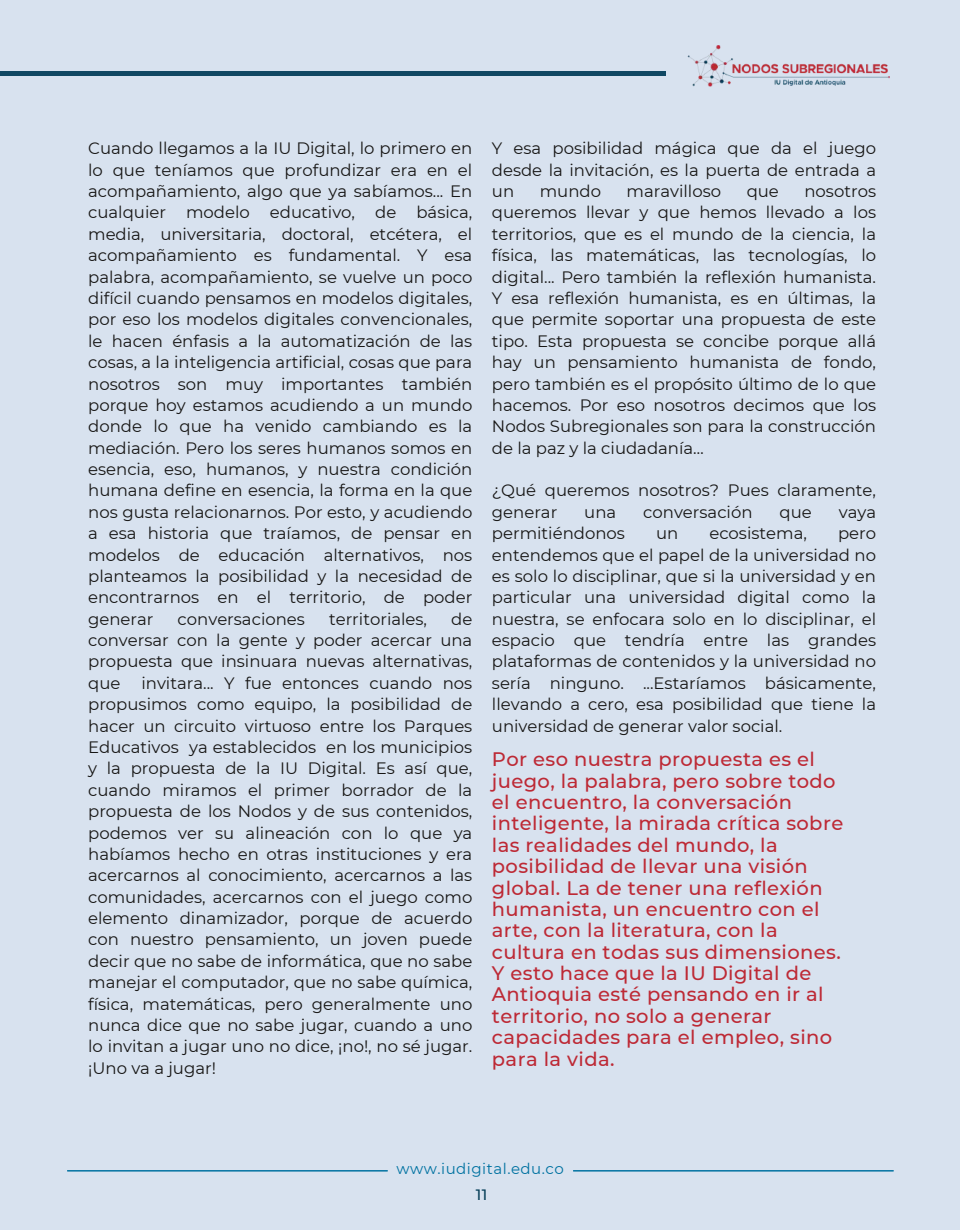
<style>
.page{position:relative;width:960px;height:1230px;background:#d8e2ef}
.page>*{position:absolute;margin:0;border:0;box-sizing:border-box;transform-origin:0 0}
.t1{font:500 19.5px/21.3px "Montserrat";letter-spacing:.02em;color:#bd2935}
.t2{font:16.5px/21.3px "Montserrat";color:#171615;text-align:justify}
.t3{font:15px "Montserrat";letter-spacing:.035em;color:#0072a1}
.t4{font:500 15px "Montserrat";color:#043d56}
</style>
<div class="page">
<hr style="left:67px;top:1170px;width:321px;height:1px;background:#0072a1">
<hr style="left:573px;top:1170px;width:321px;height:1px;background:#0072a1">
<img style="left:687px;top:45px;width:203px;height:42px">
<hr style="left:0;top:72px;width:665px;height:3px;background:#104863">
<p class="t2" style="left:88px;top:138px;width:386px">Cuando llegamos a la IU Digital, lo primero en lo que teníamos que profundizar era en el acompañamiento, algo que ya sabíamos... En cualquier modelo educativo, de básica, media, universitaria, doctoral, etcétera, el acompañamiento es fundamental. Y esa palabra, acompañamiento, se vuelve un poco difícil cuando pensamos en modelos digitales, por eso los modelos digitales convencionales, le hacen énfasis a la automatización de las cosas, a la inteligencia artificial, cosas que para nosotros son muy importantes también porque hoy estamos acudiendo a un mundo donde lo que ha venido cambiando es la mediación. Pero los seres humanos somos en esencia, eso, humanos, y nuestra condición humana define en esencia, la forma en la que nos gusta relacionarnos. Por esto, y acudiendo a esa historia que traíamos, de pensar en modelos de educación alternativos, nos planteamos la posibilidad y la necesidad de encontrarnos en el territorio, de poder generar</p>
<p class="t2" style="left:88px;top:608px;width:386px;text-indent:363px">de conversar con la gente y poder acercar una propuesta que insinuara nuevas alternativas, que</p>
<p class="t2" style="left:178px;top:608px;width:129px">conversaciones</p>
<p class="t2" style="left:329px;top:608px;width:100px">territoriales,</p>
<p class="t2" style="left:88px;top:672px;width:386px;text-indent:53px">invitara... Y fue entonces cuando nos propusimos como equipo, la posibilidad de hacer un circuito virtuoso entre los Parques Educativos ya establecidos en los municipios y la propuesta de la IU Digital. Es así que, cuando miramos el primer borrador de la propuesta de los Nodos y de sus contenidos, podemos ver su alineación con lo que ya habíamos hecho en otras instituciones y era acercarnos al conocimiento, acercarnos a las comunidades, acercarnos con el juego como elemento dinamizador, porque de acuerdo con nuestro pensamiento, un joven puede decir que no sabe de informática, que no sabe manejar el computador, que no sabe química, física, matemáticas, pero generalmente uno nunca dice que no sabe jugar, cuando a uno lo invitan a jugar uno no dice, ¡no!, no sé jugar. ¡Uno va a jugar!</p>
<p class="t2" style="left:492px;top:138px;width:386px">Y esa posibilidad mágica que da el juego desde la invitación, es la puerta de entrada a un</p>
<p class="t2" style="left:540px;top:180px;width:63px">mundo</p>
<p class="t2" style="left:626px;top:180px;width:96px">maravilloso</p>
<p class="t2" style="left:746px;top:180px;width:34px">que</p>
<p class="t2" style="left:492px;top:180px;width:386px;text-indent:312px">nosotros queremos llevar y que hemos llevado a los territorios, que es el mundo de la ciencia, la física, las matemáticas, las tecnologías, lo digital... Pero también la reflexión humanista.<br>Y esa reflexión humanista, es en últimas, la que permite soportar una propuesta de este tipo. Esta propuesta se concibe porque allá hay un pensamiento humanista de fondo, pero también es el propósito último de lo que hacemos. Por eso nosotros decimos que los Nodos Subregionales son para la construcción de la paz y la ciudadanía…</p>
<p class="t2" style="left:492px;top:480px;width:386px">¿Qué queremos nosotros? Pues claramente, generar</p>
<p class="t2" style="left:584px;top:501px;width:33px">una</p>
<p class="t2" style="left:643px;top:501px;width:111px">conversación</p>
<p class="t2" style="left:779px;top:501px;width:34px">que</p>
<p class="t2" style="left:838px;top:501px;width:39px">vaya</p>
<p class="t2" style="left:492px;top:522px;width:135px">permitiéndonos</p>
<p class="t2" style="left:656px;top:522px;width:24px">un</p>
<p class="t2" style="left:709px;top:522px;width:99px">ecosistema,</p>
<p class="t2" style="left:492px;top:522px;width:386px;text-indent:346px">pero entendemos que el papel de la universidad no es solo lo disciplinar, que si la universidad y en particular una universidad digital como la nuestra, se enfocara solo en lo disciplinar, el espacio que tendría entre las grandes plataformas de contenidos y la universidad no sería ninguno. ...Estaríamos básicamente, llevando a cero, esa posibilidad que tiene la universidad de generar valor social.</p>
<p class="t1" style="left:492px;top:748px;width:353px">Por eso nuestra propuesta es el juego, la palabra, pero sobre todo el encuentro, la conversación inteligente, la mirada crítica sobre las realidades del mundo, la posibilidad de llevar una visión global. La de tener una reflexión humanista, un encuentro con el arte, con la literatura, con la cultura en todas sus dimensiones.<br>Y esto hace que la IU Digital de<br>Antioquia esté pensando en ir al territorio, no solo a generar capacidades para el empleo, sino para la vida.</p>
<p class="t3" style="left:396px;top:1159px;width:169px">www.iudigital.edu.co</p>
<p class="t4" style="left:476px;top:1185px;width:13px">11</p>
</div>
